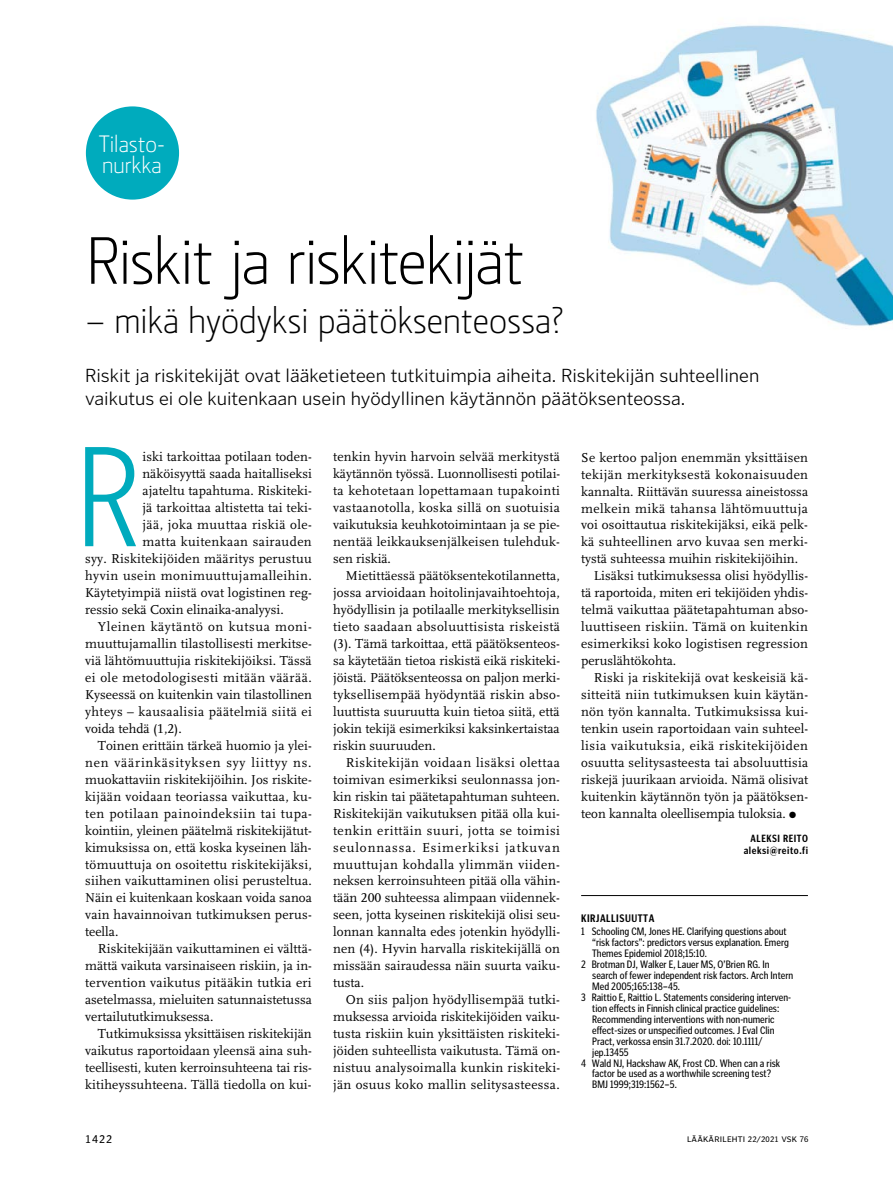
<style>
.page{position:relative;width:893px;height:1191px;background:#fff}
.page>*{position:absolute;margin:0;border:0;box-sizing:border-box;transform-origin:0 0}
.t1{font:300 146.85px "Poynter Gothic Text Cond";color:#00abbd}
.t2{font:300 67.5px "Section";letter-spacing:-.02em;color:#000}
.t3{font:300 37.5px "Section";color:#000}
.t4{font:300 24px/21px "Section";color:#fff}
.t5{font:300 19.5px/22.5px "Poynter Gothic Text";color:#000}
.t6{font:13.5px/17px "Scala LF";letter-spacing:.01em;color:#000;text-align:justify}
.t7{font:13.5px "Scala LF";letter-spacing:.035em;color:#000}
.t8{font:13.5px "Scala LF";letter-spacing:.03em;color:#000}
.t9{font:13.5px "Scala LF";letter-spacing:.04em;color:#000}
.t10{font:13.5px "Scala LF";letter-spacing:.06em;color:#000}
.t11{font:13.5px "Scala LF";letter-spacing:.045em;color:#000}
.t12{font:10.95px "Poynter Gothic Text Cond";color:#000}
.t13{font:700 10.95px "Poynter Gothic Text Cond";letter-spacing:.05em;color:#000}
.t14{font:700 10.5px/12px "Poynter Gothic Text Cond";letter-spacing:.05em;color:#000;text-align:right}
.t15{font:10.5px "Poynter Agate Zero";color:#000}
.t16{font:7.5px "Poynter Agate Zero";letter-spacing:.03em;color:#000}
</style>
<div class="page">
<img style="left:596px;top:25px;width:297px;height:302px">
<div style="left:86px;top:106px;width:93px;height:94px;background:#00abbd;border-radius:50%"></div>
<hr style="left:581px;top:895px;width:227px;height:1px;background:#000">
<h3 class="t4" style="left:99px;top:133px;width:68px">Tilasto&shy;nurkka</h3>
<h2 class="t2" style="left:86px;top:223px;width:440px">Riskit ja riskitekijät</h2>
<h3 class="t3" style="left:86px;top:299px;width:479px">– mikä hyödyksi päätöksenteossa?</h3>
<h3 class="t5" style="left:85px;top:364px;width:676px">Riskit ja riskitekijät ovat lääketieteen tutkituimpia aiheita. Riskitekijän suhteellinen vaikutus ei ole kuitenkaan usein hyödyllinen käytännön päätöksenteossa.</h3>
<h1 class="t1" style="left:76px;top:409px;width:66px">R</h1>
<p class="t6" style="left:142px;top:449px;width:171px">iski tarkoittaa potilaan toden-</p>
<p class="t6" style="left:142px;top:466px;width:171px">näköisyyttä saada haitalliseksi</p>
<p class="t6" style="left:142px;top:483px;width:171px">ajateltu tapahtuma. Riskiteki-</p>
<p class="t6" style="left:142px;top:499px;width:171px">jä tarkoittaa altistetta tai teki-</p>
<p class="t8" style="left:142px;top:517px;width:171px">jää, joka muuttaa riskiä ole-</p>
<p class="t8" style="left:142px;top:534px;width:171px">matta kuitenkaan sairauden</p>
<p class="t6" style="left:85px;top:550px;width:228px">syy. Riskitekijöiden määritys perustuu</p>
<p class="t7" style="left:85px;top:568px;width:228px">hyvin usein monimuuttujamalleihin.</p>
<p class="t6" style="left:85px;top:584px;width:228px">Käytetyimpiä niistä ovat logistinen reg-</p>
<p class="t6" style="left:85px;top:601px;width:200px">ressio sekä Coxin elinaika-analyysi.</p>
<p class="t11" style="left:98px;top:619px;width:215px">Yleinen käytäntö on kutsua moni-</p>
<p class="t6" style="left:85px;top:635px;width:228px">muuttujamallin tilastollisesti merkitse-</p>
<p class="t6" style="left:85px;top:652px;width:228px">viä lähtömuuttujia riskitekijöiksi. Tässä</p>
<p class="t7" style="left:85px;top:670px;width:228px">ei ole metodologisesti mitään väärää.</p>
<p class="t6" style="left:85px;top:686px;width:228px">Kyseessä on kuitenkin vain tilastollinen</p>
<p class="t8" style="left:85px;top:704px;width:228px">yhteys – kausaalisia päätelmiä siitä ei</p>
<p class="t6" style="left:85px;top:720px;width:98px">voida tehdä (1,2).</p>
<p class="t6" style="left:98px;top:737px;width:215px">Toinen erittäin tärkeä huomio ja ylei-</p>
<p class="t10" style="left:85px;top:755px;width:228px">nen väärinkäsityksen syy liittyy ns.</p>
<p class="t6" style="left:85px;top:771px;width:228px">muokattaviin riskitekijöihin. Jos riskite-</p>
<p class="t6" style="left:85px;top:788px;width:228px">kijään voidaan teoriassa vaikuttaa, ku-</p>
<p class="t9" style="left:85px;top:806px;width:228px">ten potilaan painoindeksiin tai tupa-</p>
<p class="t6" style="left:85px;top:822px;width:228px">kointiin, yleinen päätelmä riskitekijätut-</p>
<p class="t6" style="left:85px;top:839px;width:228px">kimuksissa on, että koska kyseinen läh-</p>
<p class="t6" style="left:85px;top:856px;width:228px">tömuuttuja on osoitettu riskitekijäksi,</p>
<p class="t6" style="left:85px;top:873px;width:228px">siihen vaikuttaminen olisi perusteltua.</p>
<p class="t6" style="left:85px;top:889px;width:228px">Näin ei kuitenkaan koskaan voida sanoa</p>
<p class="t6" style="left:85px;top:906px;width:228px">vain havainnoivan tutkimuksen perus-</p>
<p class="t6" style="left:85px;top:923px;width:35px">teella.</p>
<p class="t6" style="left:98px;top:940px;width:215px">Riskitekijään vaikuttaminen ei välttä-</p>
<p class="t6" style="left:85px;top:957px;width:228px">mättä vaikuta varsinaiseen riskiin, ja in-</p>
<p class="t6" style="left:85px;top:974px;width:228px">tervention vaikutus pitääkin tutkia eri</p>
<p class="t6" style="left:85px;top:991px;width:228px">asetelmassa, mieluiten satunnaistetussa</p>
<p class="t6" style="left:85px;top:1008px;width:130px">vertailututkimuksessa.</p>
<p class="t6" style="left:98px;top:1025px;width:215px">Tutkimuksissa yksittäisen riskitekijän</p>
<p class="t6" style="left:85px;top:1042px;width:228px">vaikutus raportoidaan yleensä aina suh-</p>
<p class="t6" style="left:85px;top:1059px;width:228px">teellisesti, kuten kerroinsuhteena tai ris-</p>
<p class="t6" style="left:85px;top:1076px;width:228px">kitiheyssuhteena. Tällä tiedolla on kui-</p>
<p class="t6" style="left:333px;top:449px;width:229px">tenkin hyvin harvoin selvää merkitystä käytännön työssä. Luonnollisesti potilai&shy;ta kehotetaan lopettamaan tupakointi vastaanotolla, koska sillä on suotuisia vaikutuksia keuhkotoimintaan ja se pie&shy;nentää leikkauksenjälkeisen tulehduk&shy;sen riskiä.</p>
<p class="t6" style="left:333px;top:567px;width:229px;text-indent:13px">Mietittäessä päätöksentekotilannetta, jossa arvioidaan hoitolinjavaihtoehtoja, hyödyllisin ja potilaalle merkityksellisin tieto saadaan absoluuttisista riskeistä (3). Tämä tarkoittaa, että päätöksenteos&shy;sa käytetään tietoa riskistä eikä riskiteki&shy;jöistä. Päätöksenteossa on paljon merki&shy;tyksellisempää hyödyntää riskin abso&shy;luuttista suuruutta kuin tietoa siitä, että jokin tekijä esimerkiksi kaksinkertaistaa riskin suuruuden.</p>
<p class="t6" style="left:333px;top:754px;width:229px;text-indent:13px">Riskitekijän voidaan lisäksi olettaa toimivan esimerkiksi seulonnassa jon&shy;kin riskin tai päätetapahtuman suhteen.<br>Riskitekijän vaikutuksen pitää olla kui&shy;tenkin erittäin suuri, jotta se toimisi seulonnassa. Esimerkiksi jatkuvan muuttujan kohdalla ylimmän viiden&shy;neksen kerroinsuhteen pitää olla vähin&shy;tään 200 suhteessa alimpaan viidennek&shy;seen, jotta kyseinen riskitekijä olisi seu&shy;lonnan kannalta edes jotenkin hyödylli&shy;nen (4). Hyvin harvalla riskitekijällä on missään sairaudessa näin suurta vaiku&shy;tusta.</p>
<p class="t6" style="left:333px;top:991px;width:229px;text-indent:13px">On siis paljon hyödyllisempää tutki&shy;muksessa arvioida riskitekijöiden vaiku&shy;tusta riskiin kuin yksittäisten riskiteki&shy;jöiden suhteellista vaikutusta. Tämä on&shy;nistuu analysoimalla kunkin riskiteki&shy;jän osuus koko mallin selitysasteessa.</p>
<p class="t6" style="left:581px;top:449px;width:228px">Se kertoo paljon enemmän yksittäisen</p>
<p class="t8" style="left:581px;top:467px;width:228px">tekijän merkityksestä kokonaisuuden</p>
<p class="t6" style="left:581px;top:483px;width:229px">kannalta. Riittävän suuressa aineistossa</p>
<p class="t7" style="left:581px;top:501px;width:228px">melkein mikä tahansa lähtömuuttuja</p>
<p class="t6" style="left:581px;top:517px;width:228px">voi osoittautua riskitekijäksi, eikä pelk-</p>
<p class="t6" style="left:581px;top:534px;width:228px">kä suhteellinen arvo kuvaa sen merki-</p>
<p class="t6" style="left:581px;top:551px;width:219px">tystä suhteessa muihin riskitekijöihin.</p>
<p class="t6" style="left:594px;top:568px;width:216px">Lisäksi tutkimuksessa olisi hyödyllis-</p>
<p class="t6" style="left:581px;top:584px;width:228px">tä raportoida, miten eri tekijöiden yhdis-</p>
<p class="t6" style="left:581px;top:601px;width:229px">telmä vaikuttaa päätetapahtuman abso-</p>
<p class="t6" style="left:581px;top:618px;width:228px">luuttiseen riskiin. Tämä on kuitenkin</p>
<p class="t6" style="left:581px;top:635px;width:228px">esimerkiksi koko logistisen regression</p>
<p class="t6" style="left:581px;top:652px;width:97px">peruslähtökohta.</p>
<p class="t6" style="left:594px;top:669px;width:216px">Riski ja riskitekijä ovat keskeisiä kä-</p>
<p class="t6" style="left:581px;top:686px;width:228px">sitteitä niin tutkimuksen kuin käytän-</p>
<p class="t6" style="left:581px;top:703px;width:228px">nön työn kannalta. Tutkimuksissa kui-</p>
<p class="t6" style="left:581px;top:720px;width:228px">tenkin usein raportoidaan vain suhteel-</p>
<p class="t7" style="left:581px;top:738px;width:228px">lisia vaikutuksia, eikä riskitekijöiden</p>
<p class="t6" style="left:581px;top:754px;width:228px">osuutta selitysasteesta tai absoluuttisia</p>
<p class="t6" style="left:581px;top:771px;width:229px">riskejä juurikaan arvioida. Nämä olisivat</p>
<p class="t6" style="left:581px;top:788px;width:228px">kuitenkin käytännön työn ja päätöksen-</p>
<p class="t6" style="left:581px;top:805px;width:217px">teon kannalta oleellisempia tuloksia. ●</p>
<p class="t14" style="left:744px;top:832px;width:66px">ALEKSI REITO<br>ALEKSI@REITO.FI</p>
<p class="t13" style="left:581px;top:911px;width:75px">KIRJALLISUUTTA</p>
<p class="t12" style="left:581px;top:924px;width:207px">1 Schooling CM, Jones HE. Clarifying questions about</p>
<p class="t12" style="left:592px;top:935px;width:198px">“risk factors”: predictors versus explanation. Emerg</p>
<p class="t12" style="left:592px;top:946px;width:116px">Themes Epidemiol 2018;15:10.</p>
<p class="t12" style="left:581px;top:957px;width:190px">2 Brotman DJ, Walker E, Lauer MS, O’Brien RG. In</p>
<p class="t12" style="left:592px;top:968px;width:203px">search of fewer independent risk factors. Arch Intern</p>
<p class="t12" style="left:592px;top:979px;width:89px">Med 2005;165:138–45.</p>
<p class="t12" style="left:581px;top:990px;width:212px">3 Raittio E, Raittio L. Statements considering interven-</p>
<p class="t12" style="left:592px;top:1001px;width:189px">tion effects in Finnish clinical practice guidelines:</p>
<p class="t12" style="left:592px;top:1012px;width:184px">Recommending interventions with non-numeric</p>
<p class="t12" style="left:592px;top:1023px;width:184px">effect-sizes or unspecified outcomes. J Eval Clin</p>
<p class="t12" style="left:592px;top:1034px;width:172px">Pract, verkossa ensin 31.7.2020. doi: 10.1111/</p>
<p class="t12" style="left:592px;top:1045px;width:38px">jep.13455</p>
<p class="t12" style="left:581px;top:1056px;width:201px">4 Wald NJ, Hackshaw AK, Frost CD. When can a risk</p>
<p class="t12" style="left:592px;top:1067px;width:180px">factor be used as a worthwhile screening test?</p>
<p class="t12" style="left:592px;top:1078px;width:86px">BMJ 1999;319:1562–5.</p>
<p class="t15" style="left:85px;top:1132px;width:29px">1422</p>
<p class="t16" style="left:687px;top:1135px;width:123px">LÄÄKÄRILEHTI 22/2021 VSK 76</p>
</div>
